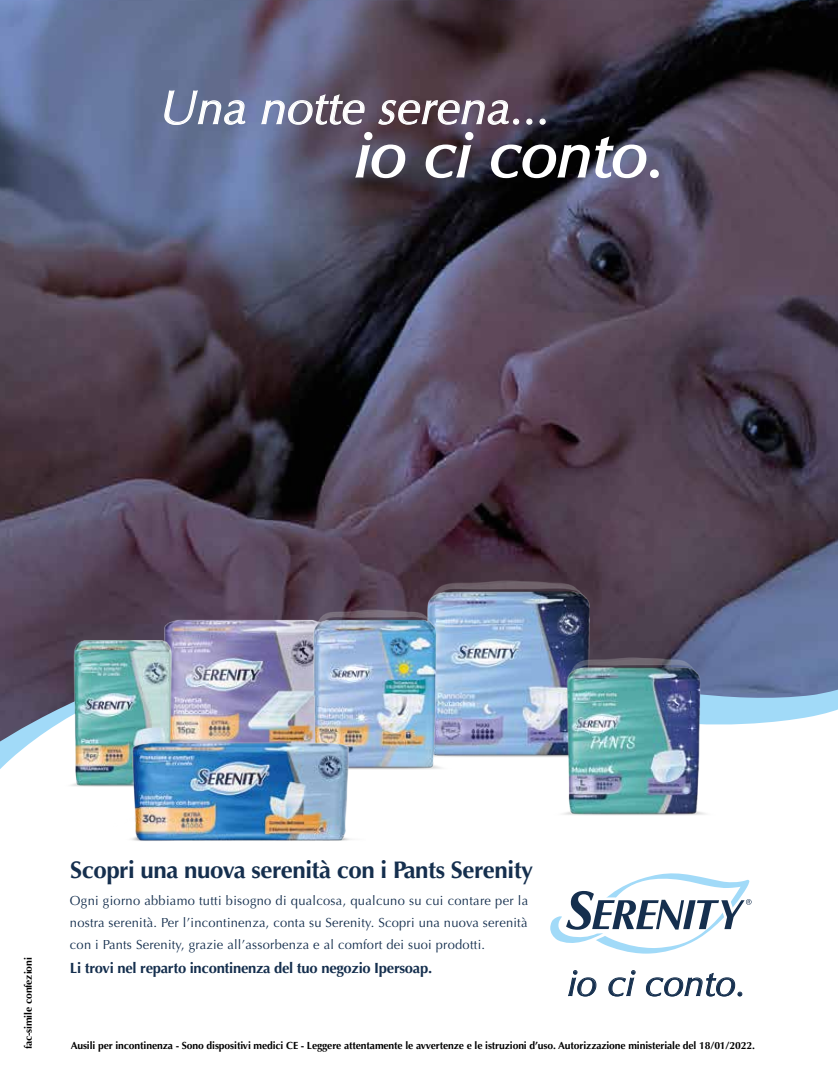
<style>
.page{position:relative;width:838px;height:1085px;background:#fff}
.page>*{position:absolute;margin:0;border:0;box-sizing:border-box;transform-origin:0 0}
.t1{font:italic 64.05px "Optima";color:#fff}
.t2{font:italic 47.55px "Optima";color:#fff}
.t3{font:italic 36.9px "Optima";color:#152f4e}
.t4{font:700 24px "Optima";letter-spacing:-.02em;color:#152f4e}
.t5{font:700 14.85px "Optima";letter-spacing:-.02em;color:#152f4e}
.t6{font:13.2px/21.9px "Optima";letter-spacing:.015em;color:#152f4e;text-align:justify}
.t7{font:700 10.35px "Optima";letter-spacing:-.01em;color:#000}
</style>
<div class="page">
<img style="left:0;top:0;width:838px;height:634px">
<svg style="left:568px;top:970px;width:28px;height:26px"></svg>
<svg style="left:608px;top:970px;width:28px;height:26px"></svg>
<svg style="left:646px;top:972px;width:96px;height:24px"></svg>
<svg style="left:550px;top:873px;width:202px;height:81px"></svg>
<svg style="left:164px;top:89px;width:82px;height:37px"></svg>
<svg style="left:260px;top:94px;width:400px;height:86px"></svg>
<svg style="left:752px;top:634px;width:86px;height:90px;fill:#687ba5"></svg>
<img style="left:435px;top:530px;width:167px;height:227px">
<img style="left:54px;top:437px;width:381px;height:224px">
<img style="left:279px;top:541px;width:192px;height:229px">
<img style="left:515px;top:535px;width:237px;height:280px">
<img style="left:0;top:469px;width:258px;height:318px">
<img style="left:114px;top:661px;width:251px;height:180px">
<h2 class="t2" style="left:160px;top:80px;width:392px">Una notte serena...</h2>
<h1 class="t1" style="left:355px;top:117px;width:311px">io ci conto.</h1>
<p class="t7" style="left:22px;top:1049px;width:93px;rotate:-90deg">fac-simile confezioni</p>
<h3 class="t4" style="left:70px;top:855px;width:464px">Scopri una nuova serenità con i Pants Serenity</h3>
<p class="t6" style="left:70px;top:890px;width:460px">Ogni giorno abbiamo tutti bisogno di qualcosa, qualcuno su cui contare per la nostra serenità. Per l’incontinenza, conta su Serenity. Scopri una nuova serenità con i Pants Serenity, grazie all’assorbenza e al comfort dei suoi prodotti.</p>
<p class="t5" style="left:70px;top:958px;width:364px">Li trovi nel reparto incontinenza del tuo negozio Ipersoap.</p>
<h3 class="t3" style="left:567px;top:961px;width:180px">io ci conto.</h3>
<p class="t7" style="left:71px;top:1039px;width:685px">Ausili per incontinenza - Sono dispositivi medici CE - Leggere attentamente le avvertenze e le istruzioni d’uso. Autorizzazione ministeriale del 18/01/2022.</p>
</div>
